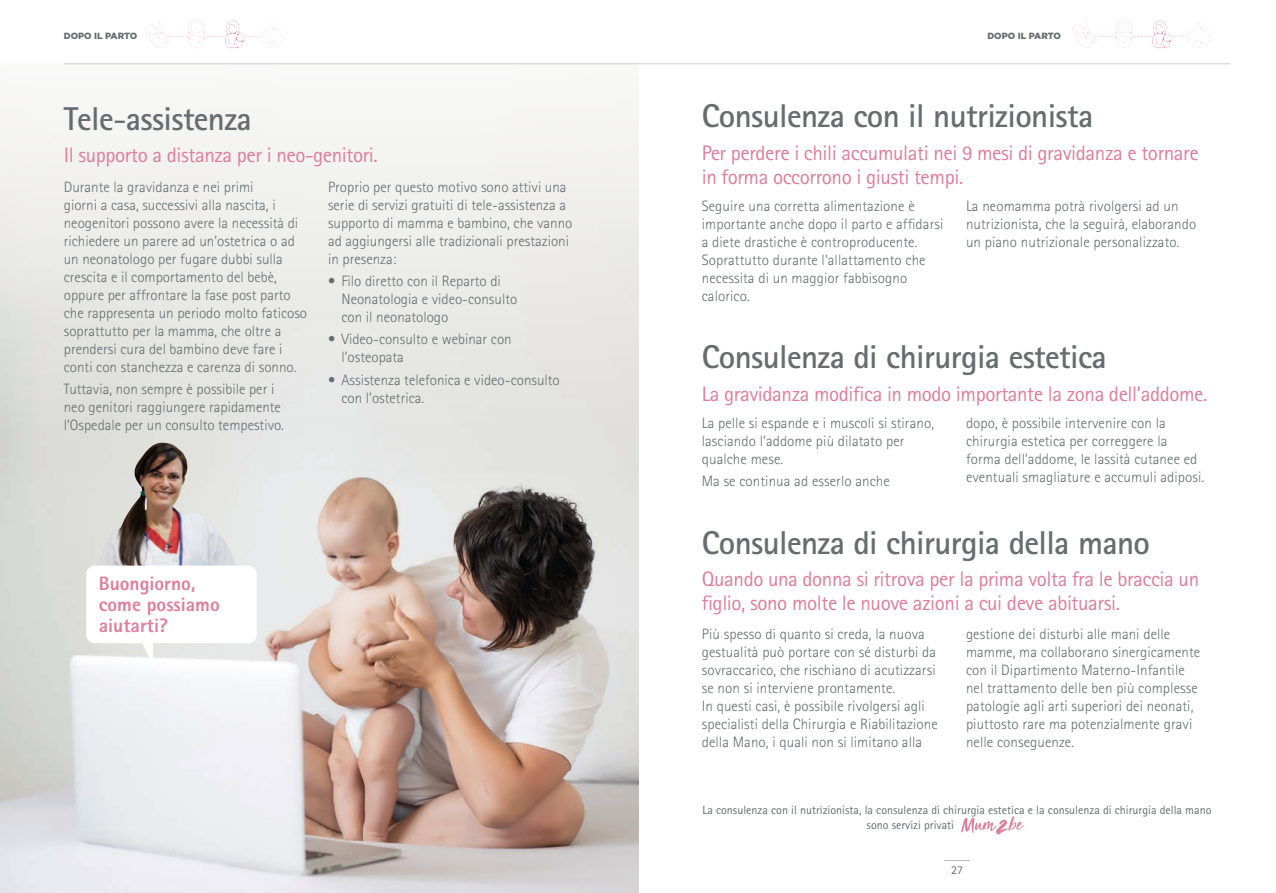
<style>
.page{position:relative;width:1276px;height:893px;background:#fff}
.page>*{position:absolute;margin:0;border:0;box-sizing:border-box;transform-origin:0 0}
.t1{font:700 33px "Rotis Sans Serif Std";letter-spacing:-.02em;color:#676c6f}
.t2{font:21px/24px "Rotis Sans Serif Std";letter-spacing:-.02em;color:#de7e99}
.t3{font:800 19.5px/21px "Rotis Sans Serif Std";color:#de7e99}
.t4{font:300 15px/18px "Rotis Sans Serif Std";letter-spacing:.005em;color:#676c6f}
.t5{font:12px/15px "Rotis Sans Serif Std";color:#676c6f}
.t6{font:900 9px "Gotham";color:#676c6f}
.s1{font-weight:400}
</style>
<div class="page">
<svg style="left:944px;top:860px;width:25px;height:1px"></svg>
<img style="left:0;top:64px;width:638px;height:829px">
<img style="left:91px;top:443px;width:149px;height:124px">
<svg style="left:961px;top:816px;width:63px;height:18px"></svg>
<div style="left:86px;top:566px;width:171px;height:77px;background:#fff;border-radius:9px"></div>
<svg style="left:141px;top:643px;width:12px;height:22px"></svg>
<svg style="left:143px;top:19px;width:142px;height:48px"></svg>
<svg style="left:1070px;top:19px;width:142px;height:46px"></svg>
<hr style="left:64px;top:63px;width:1166px;height:1px;background:#cdcfd1">
<p class="t6" style="left:64px;top:30px;width:75px">DOPO IL PARTO</p>
<p class="t6" style="left:987px;top:30px;width:75px">DOPO IL PARTO</p>
<h1 class="t1" style="left:64px;top:97px;width:190px">Tele<span class="s1">-</span>assistenza</h1>
<h2 class="t2" style="left:64px;top:143px;width:315px">Il supporto a distanza per i neo-genitori.</h2>
<p class="t4" style="left:64px;top:178px;width:245px">Durante la gravidanza e nei primi<br>giorni a casa, successivi alla nascita, i neogenitori possono avere la necessità di richiedere un parere ad un’ostetrica o ad un neonatologo per fugare dubbi sulla crescita e il comportamento del bebè, oppure per affrontare la fase post parto che rappresenta un periodo molto faticoso soprattutto per la mamma, che oltre a prendersi cura del bambino deve fare i conti con stanchezza e carenza di sonno.</p>
<p class="t4" style="left:64px;top:380px;width:222px">Tuttavia, non sempre è possibile per i neo genitori raggiungere rapidamente l’Ospedale per un consulto tempestivo.</p>
<p class="t4" style="left:328px;top:178px;width:246px">Proprio per questo motivo sono attivi una serie di servizi gratuiti di tele-assistenza a supporto di mamma e bambino, che vanno ad aggiungersi alle tradizionali prestazioni in presenza:</p>
<p class="t4" style="left:341px;top:272px;width:177px;text-indent:-13px">• Filo diretto con il Reparto di<br>Neonatologia e video-consulto con il neonatologo</p>
<p class="t4" style="left:341px;top:330px;width:172px;text-indent:-13px">• Video-consulto e webinar con l’osteopata</p>
<p class="t4" style="left:341px;top:371px;width:220px;text-indent:-13px">• Assistenza telefonica e video-consulto con l’ostetrica.</p>
<h3 class="t3" style="left:99px;top:573px;width:122px">Buongiorno, come possiamo aiutarti?</h3>
<h1 class="t1" style="left:702px;top:95px;width:393px">Consulenza con il nutrizionista</h1>
<h2 class="t2" style="left:702px;top:141px;width:498px">Per perdere i chili accumulati nei 9 mesi di gravidanza e tornare in forma occorrono i giusti tempi.</h2>
<p class="t4" style="left:702px;top:197px;width:243px">Seguire una corretta alimentazione è importante anche dopo il parto e affidarsi a diete drastiche è controproducente.<br>Soprattutto durante l’allattamento che necessita di un maggior fabbisogno calorico.</p>
<p class="t4" style="left:966px;top:197px;width:232px">La neomamma potrà rivolgersi ad un nutrizionista, che la seguirà, elaborando un piano nutrizionale personalizzato.</p>
<h1 class="t1" style="left:702px;top:336px;width:406px">Consulenza di chirurgia estetica</h1>
<h2 class="t2" style="left:702px;top:381px;width:507px">La gravidanza modifica in modo importante la zona dell’addome.</h2>
<p class="t4" style="left:702px;top:414px;width:234px">La pelle si espande e i muscoli si stirano, lasciando l’addome più dilatato per qualche mese.</p>
<p class="t4" style="left:702px;top:472px;width:190px">Ma se continua ad esserlo anche</p>
<p class="t4" style="left:966px;top:414px;width:240px">dopo, è possibile intervenire con la chirurgia estetica per correggere la forma dell’addome, le lassità cutanee ed eventuali smagliature e accumuli adiposi.</p>
<h1 class="t1" style="left:702px;top:522px;width:450px">Consulenza di chirurgia della mano</h1>
<h2 class="t2" style="left:702px;top:567px;width:499px">Quando una donna si ritrova per la prima volta fra le braccia un figlio, sono molte le nuove azioni a cui deve abituarsi.</h2>
<p class="t4" style="left:702px;top:625px;width:237px">Più spesso di quanto si creda, la nuova gestualità può portare con sé disturbi da sovraccarico, che rischiano di acutizzarsi se non si interviene prontamente.<br>In questi casi, è possibile rivolgersi agli specialisti della Chirurgia e Riabilitazione della Mano, i quali non si limitano alla</p>
<p class="t4" style="left:966px;top:625px;width:236px">gestione dei disturbi alle mani delle mamme, ma collaborano sinergicamente con il Dipartimento Materno-Infantile nel trattamento delle ben più complesse patologie agli arti superiori dei neonati, piuttosto rare ma potenzialmente gravi nelle conseguenze.</p>
<p class="t5" style="left:866px;top:802px;width:346px;text-indent:-164px">La consulenza con il nutrizionista, la consulenza di chirurgia estetica e la consulenza di chirurgia della mano sono servizi privati</p>
<p class="t5" style="left:951px;top:863px;width:13px">27</p>
</div>
